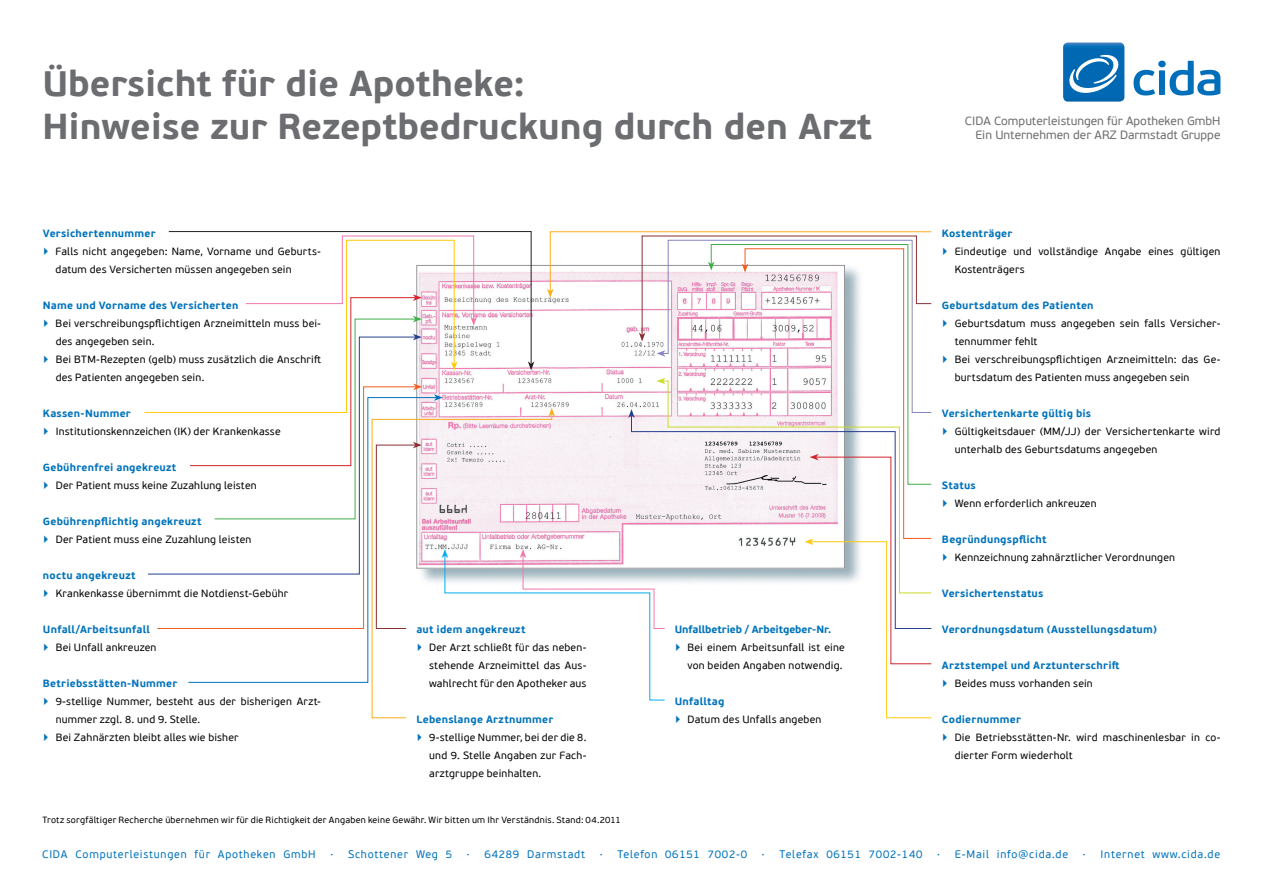
<style>
.page{position:relative;width:1263px;height:893px;background:#fff}
.page>*{position:absolute;margin:0;border:0;box-sizing:border-box;transform-origin:0 0}
.t1{font:700 36px/43.2px "PF Beau Sans Pro";color:#6c6d70}
.t2{font:12px/14.4px "PF Beau Sans Pro";color:#6c6d70;text-align:right}
.t3{font:10.95px "PF Beau Sans Pro";letter-spacing:.07em;color:#0073bc}
.t4{font:10.5px/18px "PF Beau Sans Pro";letter-spacing:.02em;color:#000}
.t5{font:700 10.5px/18px "PF Beau Sans Pro";letter-spacing:.02em;color:#0073bc}
.t6{font:700 10.5px "PF Beau Sans Pro";letter-spacing:-.01em;color:#0073bc}
.t7{font:9px "PF Beau Sans Pro";letter-spacing:.025em;color:#000}
.s1{color:#0073bc}
.s2{font-weight:700;color:#0073bc}
.s3{font-weight:400}
.s4{font-weight:400;color:#000}
</style>
<div class="page">
<svg style="left:1133px;top:61px;width:87px;height:35px"></svg>
<img style="left:1063px;top:43px;width:61px;height:59px">
<svg style="left:190px;top:231px;width:742px;height:487px"></svg>
<h1 class="t1" style="left:42px;top:63px;width:831px">Übersicht für die Apotheke:<br>Hinweise zur Rezeptbedruckung durch den Arzt</h1>
<p class="t5" style="left:43px;top:224px;width:114px">Versichertennummer</p>
<p class="t4" style="left:43px;top:243px;width:280px"><span class="s1">▶</span> Falls nicht angegeben: Name, Vorname und Geburts-</p>
<p class="t4" style="left:56px;top:261px;width:238px">datum des Versicherten müssen angegeben sein</p>
<p class="t5" style="left:43px;top:296px;width:197px">Name und Vorname des Versicherten</p>
<p class="t4" style="left:43px;top:315px;width:280px"><span class="s1">▶</span> Bei verschreibungspflichtigen Arzneimitteln muss bei-</p>
<p class="t4" style="left:56px;top:333px;width:100px">des angegeben sein.</p>
<p class="t4" style="left:43px;top:351px;width:280px"><span class="s1">▶</span> Bei BTM-Rezepten (gelb) muss zusätzlich die Anschrift</p>
<p class="t4" style="left:56px;top:369px;width:150px">des Patienten angegeben sein.</p>
<p class="t4" style="left:43px;top:405px;width:239px"><span class="s2">Kassen-Nummer<br></span><span class="s1">▶</span> Institutionskennzeichen (IK) der Krankenkasse</p>
<p class="t4" style="left:43px;top:459px;width:215px"><span class="s2">Gebührenfrei angekreuzt<br></span><span class="s1">▶</span> Der Patient muss keine Zuzahlung leisten</p>
<p class="t4" style="left:43px;top:513px;width:210px"><span class="s2">Gebührenpflichtig angekreuzt<br></span><span class="s1">▶</span> Der Patient muss eine Zuzahlung leisten</p>
<p class="t4" style="left:43px;top:567px;width:247px"><span class="s2">noctu angekreuzt<br></span><span class="s1">▶</span> Krankenkasse übernimmt die Notdienst-Gebühr</p>
<p class="t5" style="left:43px;top:620px;width:115px">Unfall/Arbeitsunfall <span class="s3">▶</span> <span class="s4">Bei Unfall ankreuzen</span></p>
<p class="t5" style="left:43px;top:674px;width:136px">Betriebsstätten-Nummer</p>
<p class="t4" style="left:43px;top:693px;width:280px"><span class="s1">▶</span> 9-stellige Nummer, besteht aus der bisherigen Arzt-</p>
<p class="t4" style="left:56px;top:711px;width:146px">nummer zzgl. 8. und 9. Stelle.</p>
<p class="t4" style="left:43px;top:729px;width:197px"><span class="s1">▶</span> Bei Zahnärzten bleibt alles wie bisher</p>
<p class="t5" style="left:416px;top:620px;width:111px">aut idem angekreuzt</p>
<p class="t4" style="left:416px;top:639px;width:172px"><span class="s1">▶</span> Der Arzt schließt für das neben-</p>
<p class="t4" style="left:429px;top:657px;width:159px">stehende Arzneimittel das Aus-</p>
<p class="t4" style="left:429px;top:675px;width:159px">wahlrecht für den Apotheker aus</p>
<p class="t5" style="left:416px;top:710px;width:138px">Lebenslange Arztnummer</p>
<p class="t4" style="left:416px;top:729px;width:172px"><span class="s1">▶</span> 9-stellige Nummer, bei der die 8.</p>
<p class="t4" style="left:429px;top:747px;width:159px">und 9. Stelle Angaben zur Fach-</p>
<p class="t4" style="left:429px;top:765px;width:114px">arztgruppe beinhalten.</p>
<p class="t7" style="left:43px;top:815px;width:580px">Trotz sorgfältiger Recherche übernehmen wir für die Richtigkeit der Angaben keine Gewähr. Wir bitten um Ihr Verständnis. Stand: 04.2011</p>
<p class="t6" style="left:675px;top:623px;width:158px">Unfallbetrieb / Arbeitgeber-Nr.</p>
<p class="t4" style="left:675px;top:639px;width:172px"><span class="s1">▶</span> Bei einem Arbeitsunfall ist eine</p>
<p class="t4" style="left:687px;top:657px;width:157px">von beiden Angaben notwendig.</p>
<p class="t4" style="left:675px;top:693px;width:148px"><span class="s2">Unfalltag<br></span><span class="s1">▶</span> Datum des Unfalls angeben</p>
<p class="t2" style="left:965px;top:113px;width:257px">CIDA Computerleistungen für Apotheken GmbH<br>Ein Unternehmen der ARZ Darmstadt Gruppe</p>
<p class="t5" style="left:942px;top:224px;width:72px">Kostenträger</p>
<p class="t4" style="left:942px;top:243px;width:280px"><span class="s1">▶</span> Eindeutige und vollständige Angabe eines gültigen</p>
<p class="t4" style="left:955px;top:261px;width:71px">Kostenträgers</p>
<p class="t5" style="left:942px;top:296px;width:153px">Geburtsdatum des Patienten</p>
<p class="t4" style="left:942px;top:315px;width:280px"><span class="s1">▶</span> Geburtsdatum muss angegeben sein falls Versicher-</p>
<p class="t4" style="left:955px;top:333px;width:84px">tennummer fehlt</p>
<p class="t4" style="left:942px;top:351px;width:280px"><span class="s1">▶</span> Bei verschreibungspflichtigen Arzneimitteln: das Ge-</p>
<p class="t4" style="left:955px;top:369px;width:236px">burtsdatum des Patienten muss angegeben sein</p>
<p class="t5" style="left:942px;top:404px;width:151px">Versichertenkarte gültig bis</p>
<p class="t4" style="left:942px;top:423px;width:280px"><span class="s1">▶</span> Gültigkeitsdauer (MM/JJ) der Versichertenkarte wird</p>
<p class="t4" style="left:955px;top:441px;width:204px">unterhalb des Geburtsdatums angegeben</p>
<p class="t4" style="left:942px;top:477px;width:156px"><span class="s2">Status<br></span><span class="s1">▶</span> Wenn erforderlich ankreuzen</p>
<p class="t4" style="left:942px;top:531px;width:235px"><span class="s2">Begründungspflicht<br></span><span class="s1">▶</span> Kennzeichnung zahnärztlicher Verordnungen</p>
<p class="t5" style="left:942px;top:584px;width:103px">Versichertenstatus</p>
<p class="t5" style="left:942px;top:620px;width:216px">Verordnungsdatum (Ausstellungsdatum)</p>
<p class="t5" style="left:942px;top:656px;width:179px">Arztstempel und Arztunterschrift <span class="s3">▶</span> <span class="s4">Beides muss vorhanden sein</span></p>
<p class="t5" style="left:942px;top:710px;width:80px">Codiernummer</p>
<p class="t4" style="left:942px;top:729px;width:280px"><span class="s1">▶</span> Die Betriebsstätten-Nr. wird maschinenlesbar in co-</p>
<p class="t4" style="left:955px;top:747px;width:119px">dierter Form wiederholt</p>
<p class="t3" style="left:42px;top:848px;width:275px">CIDA Computerleistungen für Apotheken GmbH</p>
<p class="t3" style="left:330px;top:848px;width:123px">· Schottener Weg 5</p>
<p class="t3" style="left:467px;top:848px;width:120px">· 64289 Darmstadt</p>
<p class="t3" style="left:600px;top:848px;width:149px">· Telefon 06151 7002-0</p>
<p class="t3" style="left:762px;top:848px;width:162px">· Telefax 06151 7002-140</p>
<p class="t3" style="left:937px;top:848px;width:132px">· E-Mail info@cida.de</p>
<p class="t3" style="left:1083px;top:848px;width:139px">· Internet www.cida.de</p>
</div>
